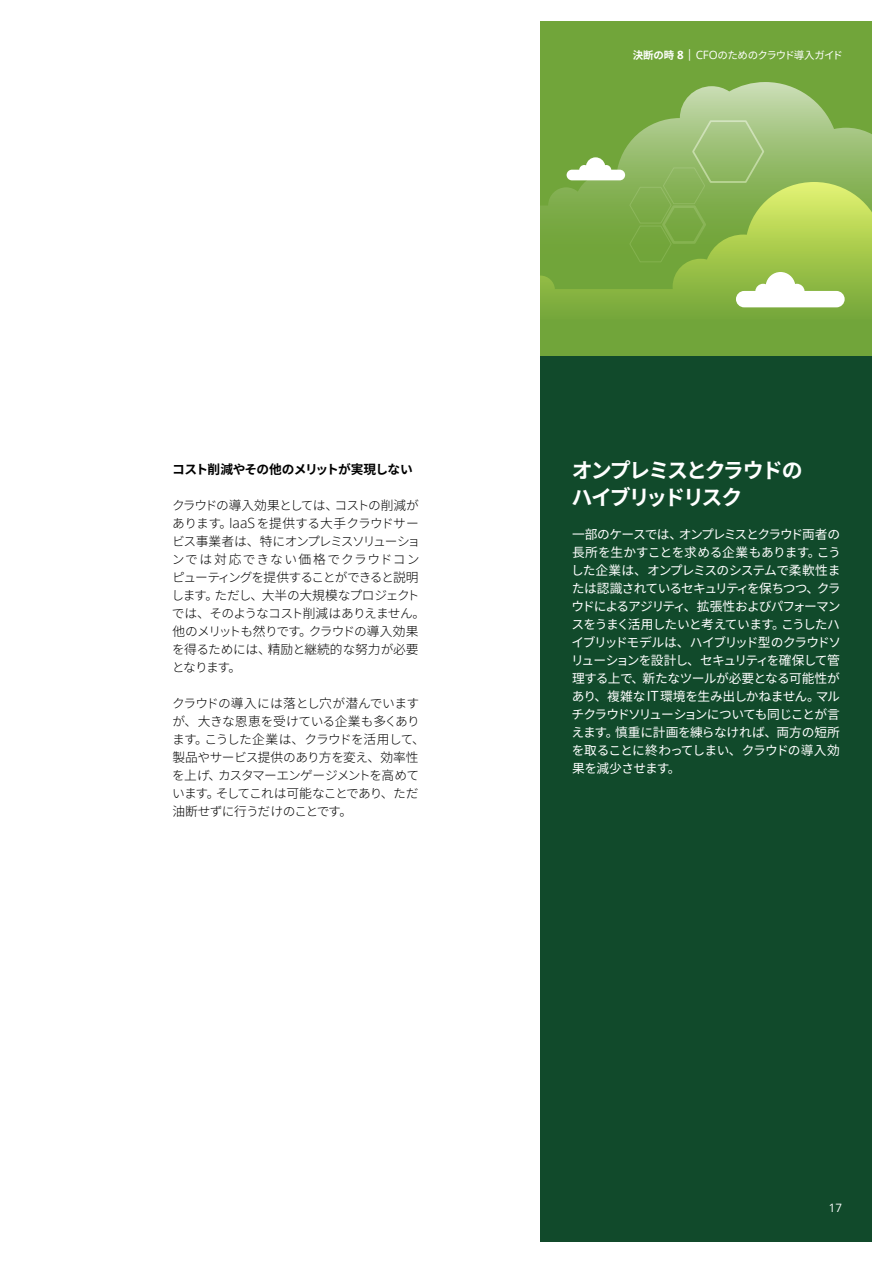
<style>
.page{position:relative;width:893px;height:1263px;background:#fff}
.page>*{position:absolute;margin:0;border:0;box-sizing:border-box;transform-origin:0 0}
.t1{font:700 21px/27px "Noto Sans JP";letter-spacing:-.1em;color:#fff}
.t2{font:300 12.75px/18px "Noto Sans JP";letter-spacing:-.045em;color:#000}
.t3{font:12.75px/18px "Noto Sans JP";letter-spacing:-.03em;color:#fff;text-align:justify}
.t4{font:700 12.75px "Noto Sans JP";letter-spacing:-.055em;color:#000}
.t5{font:11.55px "Open Sans";color:#fff}
.t6{font:10.5px "Noto Sans JP";letter-spacing:-.075em;color:#fff}
.s1{font-weight:700}
.s2{font-family:"Open Sans";font-weight:700;font-size:11.55px}
.s3{font-family:"Open Sans";font-size:11.55px}
.s4{font-family:"Open Sans";font-size:14.1px}
</style>
<div class="page">
<div style="left:540px;top:21px;width:332px;height:339px;background:#71a53a"></div>
<svg style="left:540px;top:254px;width:332px;height:55px"></svg>
<svg style="left:540px;top:82px;width:332px;height:172px"></svg>
<svg style="left:736px;top:272px;width:109px;height:35px;background:#d1e2b3"></svg>
<svg style="left:567px;top:120px;width:197px;height:142px"></svg>
<div style="left:540px;top:356px;width:332px;height:886px;background:#114a2b"></div>
<p class="t6" style="left:633px;top:50px;width:212px"><span class="s1">決断の時</span> <span class="s2">8</span> <span class="s3">| CFO</span>のためのクラウド導入ガイド</p>
<p class="t4" style="left:172px;top:462px;width:242px">コスト削減やその他のメリットが実現しない</p>
<p class="t2" style="left:171px;top:496px;width:255px">クラウドの導入効果としては、コストの削減があります。<span class="s4">IaaS</span>を提供する大手クラウドサービス事業者は、特にオンプレミスソリューションでは対応できない価格でクラウドコンピューティングを提供することができると説明します。ただし、大半の大規模なプロジェクトでは、そのようなコスト削減はありえません。他のメリットも然りです。クラウドの導入効果を得るためには、精励と継続的な努力が必要となります。</p>
<p class="t2" style="left:172px;top:694px;width:254px">クラウドの導入には落とし穴が潜んでいますが、大きな恩恵を受けている企業も多くあります。こうした企業は、クラウドを活用して、製品やサービス提供のあり方を変え、効率性を上げ、カスタマーエンゲージメントを高めています。そしてこれは可能なことであり、ただ油断せずに行うだけのことです。</p>
<h1 class="t1" style="left:571px;top:458px;width:233px">オンプレミスとクラウドのハイブリッドリスク</h1>
<p class="t3" style="left:571px;top:525px;width:272px">一部のケースでは、オンプレミスとクラウド両者の長所を生かすことを求める企業もあります。こうした企業は、オンプレミスのシステムで柔軟性または認識されているセキュリティを保ちつつ、クラウドによるアジリティ、拡張性およびパフォーマンスをうまく活用したいと考えています。こうしたハイブリッドモデルは、ハイブリッド型のクラウドソリューションを設計し、セキュリティを確保して管理する上で、新たなツールが必要となる可能性があり、複雑な<span class="s4">IT</span>環境を生み出しかねません。マルチクラウドソリューションについても同じことが言えます。慎重に計画を練らなければ、両方の短所を取ることに終わってしまい、クラウドの導入効果を減少させます。</p>
<p class="t5" style="left:829px;top:1200px;width:15px">17</p>
</div>
